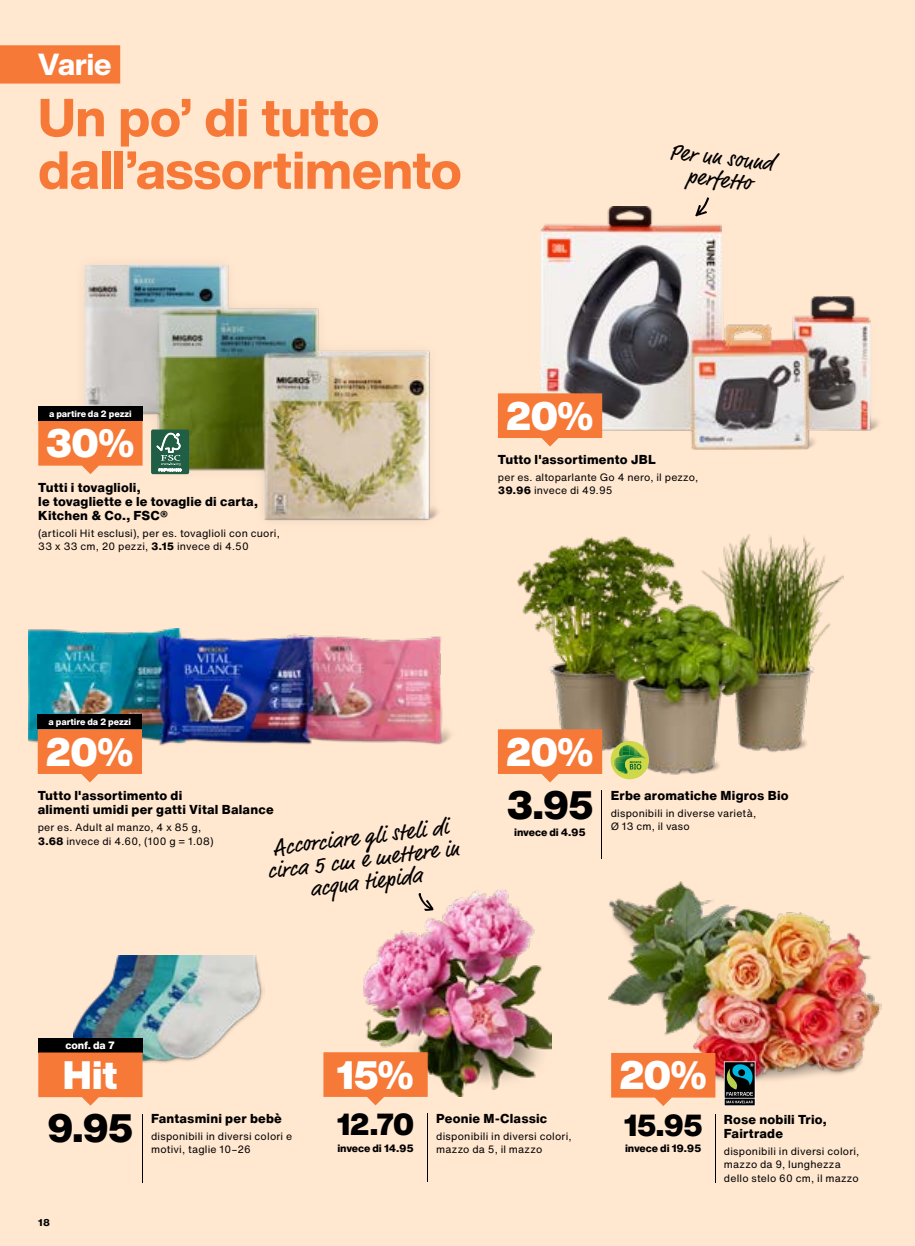
<style>
.page{position:relative;width:915px;height:1246px;background:#fff}
.page>*{position:absolute;margin:0;border:0;box-sizing:border-box;transform-origin:0 0}
.t1{font:800 52.5px/52.5px "Helvetica Now Display";color:#f67938}
.t2{font:900 39px "Helvetica Now Display";letter-spacing:-.01em;color:#fff}
.t3{font:900 39px "Helvetica Now Display";color:#000}
.t4{font:900 30px "Helvetica Now Display";letter-spacing:-.005em;color:#000}
.t5{font:800 30px "Helvetica Now Display";letter-spacing:-.005em;color:#fff}
.t6{font:22.5px/22.5px "Market OT";color:#000;text-align:center}
.t7{font:800 12.75px/14.2px "Helvetica Now Text";letter-spacing:.015em;color:#000}
.t8{font:10.5px/13.5px "Helvetica Now Text";letter-spacing:.02em;color:#000}
.t9{font:800 10.5px "Helvetica Now Text";letter-spacing:-.01em;color:#000}
.t10{font:800 10.5px "Helvetica Now Text";letter-spacing:-.01em;color:#fff}
.t11{font:800 9.75px "Helvetica Now Text";color:#000}
.t12{font:800 9px "Helvetica Now Text";letter-spacing:-.005em;color:#fff}
.s1{font-weight:800}
</style>
<div class="page">
<div style="left:0;top:0;width:914px;height:1246px;background:#ffe7d0"></div>
<div style="left:0;top:45px;width:120px;height:39px;background:#f67938"></div>
<svg style="left:698px;top:197px;width:11px;height:10px"></svg>
<img style="left:540px;top:207px;width:339px;height:242px">
<svg style="left:497px;top:393px;width:105px;height:53px;background:#f6894e"></svg>
<img style="left:85px;top:265px;width:353px;height:256px">
<div style="left:38px;top:406px;width:104px;height:15px;background:#000"></div>
<svg style="left:38px;top:421px;width:104px;height:53px;background:#f7894e"></svg>
<div style="left:151px;top:429px;width:38px;height:45px;background:#205e45;border-radius:2px"></div>
<svg style="left:156px;top:433px;width:25px;height:38px"></svg>
<img style="left:608px;top:881px;width:273px;height:204px">
<svg style="left:611px;top:1053px;width:104px;height:53px;background:#f7894e"></svg>
<hr style="left:714px;top:1114px;width:1px;height:68px;background:#000">
<svg style="left:723px;top:1061px;width:32px;height:45px"></svg>
<svg style="left:724px;top:1062px;width:30px;height:43px"></svg>
<img style="left:517px;top:534px;width:325px;height:242px">
<svg style="left:497px;top:729px;width:105px;height:53px;background:#f7894e"></svg>
<hr style="left:601px;top:791px;width:1px;height:68px;background:#000">
<div style="left:610px;top:741px;width:38px;height:38px;background:#ced848;border-radius:50%"></div>
<svg style="left:613px;top:745px;width:33px;height:29px"></svg>
<img style="left:363px;top:890px;width:188px;height:207px">
<svg style="left:323px;top:1052px;width:104px;height:53px;background:#f7894e"></svg>
<hr style="left:427px;top:1114px;width:1px;height:68px;background:#000">
<img style="left:73px;top:956px;width:190px;height:108px">
<div style="left:38px;top:1037px;width:104px;height:15px;background:#000"></div>
<svg style="left:38px;top:1052px;width:104px;height:54px;background:#f5884e"></svg>
<hr style="left:142px;top:1114px;width:1px;height:68px;background:#000">
<img style="left:28px;top:628px;width:423px;height:119px">
<div style="left:38px;top:714px;width:104px;height:15px;background:#000"></div>
<svg style="left:38px;top:729px;width:104px;height:53px;background:#f5884d"></svg>
<h3 class="t5" style="left:38px;top:44px;width:75px">Varie</h3>
<h1 class="t1" style="left:38px;top:91px;width:425px">Un po’ di tutto dall’assortimento</h1>
<h3 class="t6" style="left:670px;top:142px;width:106px;rotate:6deg">Per un sound perfetto</h3>
<p class="t12" style="left:49px;top:407px;width:84px">a partire da 2 pezzi</p>
<h2 class="t2" style="left:46px;top:416px;width:90px">30%</h2>
<p class="t7" style="left:38px;top:480px;width:221px">Tutti i tovaglioli,<br>le tovagliette e le tovaglie di carta,<br>Kitchen &amp; Co., FSC®</p>
<p class="t8" style="left:38px;top:526px;width:243px">(articoli Hit esclusi), per es. tovaglioli con cuori,<br>33 x 33 cm, 20 pezzi, <span class="s1">3.15</span> invece di 4.50</p>
<h2 class="t2" style="left:506px;top:389px;width:89px">20%</h2>
<p class="t7" style="left:497px;top:452px;width:159px">Tutto l'assortimento JBL</p>
<p class="t8" style="left:497px;top:470px;width:202px">per es. altoparlante Go 4 nero, il pezzo,<br><span class="s1">39.96</span> invece di 49.95</p>
<p class="t12" style="left:49px;top:715px;width:84px">a partire da 2 pezzi</p>
<h2 class="t2" style="left:46px;top:725px;width:89px">20%</h2>
<p class="t7" style="left:38px;top:788px;width:237px">Tutto l'assortimento di<br>alimenti umidi per gatti Vital Balance</p>
<p class="t8" style="left:38px;top:820px;width:177px">per es. Adult al manzo, 4 x 85 g,<br><span class="s1">3.68</span> invece di 4.60, (100 g = 1.08)</p>
<h3 class="t6" style="left:264px;top:839px;width:194px;rotate:-7deg">Accorciare gli steli di circa 5 cm e mettere in acqua tiepida</h3>
<h2 class="t2" style="left:506px;top:725px;width:89px">20%</h2>
<h2 class="t3" style="left:506px;top:778px;width:88px">3.95</h2>
<p class="t9" style="left:514px;top:824px;width:73px">invece di 4.95</p>
<p class="t7" style="left:610px;top:788px;width:179px">Erbe aromatiche Migros Bio</p>
<p class="t8" style="left:610px;top:806px;width:147px">disponibili in diverse varietà,<br>Ø 13 cm, il vaso</p>
<p class="t10" style="left:65px;top:1037px;width:51px">conf. da 7</p>
<h2 class="t2" style="left:63px;top:1048px;width:56px">Hit</h2>
<h2 class="t2" style="left:337px;top:1048px;width:78px">15%</h2>
<h2 class="t2" style="left:619px;top:1048px;width:89px">20%</h2>
<h2 class="t3" style="left:48px;top:1101px;width:86px">9.95</h2>
<p class="t7" style="left:151px;top:1111px;width:132px">Fantasmini per bebè</p>
<p class="t8" style="left:151px;top:1129px;width:142px">disponibili in diversi colori e motivi, taglie 10–26</p>
<p class="t11" style="left:38px;top:1215px;width:13px">18</p>
<h3 class="t4" style="left:337px;top:1104px;width:79px">12.70</h3>
<p class="t9" style="left:337px;top:1140px;width:78px">invece di 14.95</p>
<p class="t7" style="left:436px;top:1111px;width:113px">Peonie M-Classic</p>
<p class="t8" style="left:436px;top:1129px;width:137px">disponibili in diversi colori, mazzo da 5, il mazzo</p>
<h3 class="t4" style="left:623px;top:1104px;width:80px">15.95</h3>
<p class="t9" style="left:625px;top:1140px;width:78px">invece di 19.95</p>
<p class="t7" style="left:723px;top:1112px;width:104px">Rose nobili Trio,<br>Fairtrade</p>
<p class="t8" style="left:723px;top:1144px;width:137px">disponibili in diversi colori, mazzo da 9, lunghezza dello stelo 60 cm, il mazzo</p>
</div>
